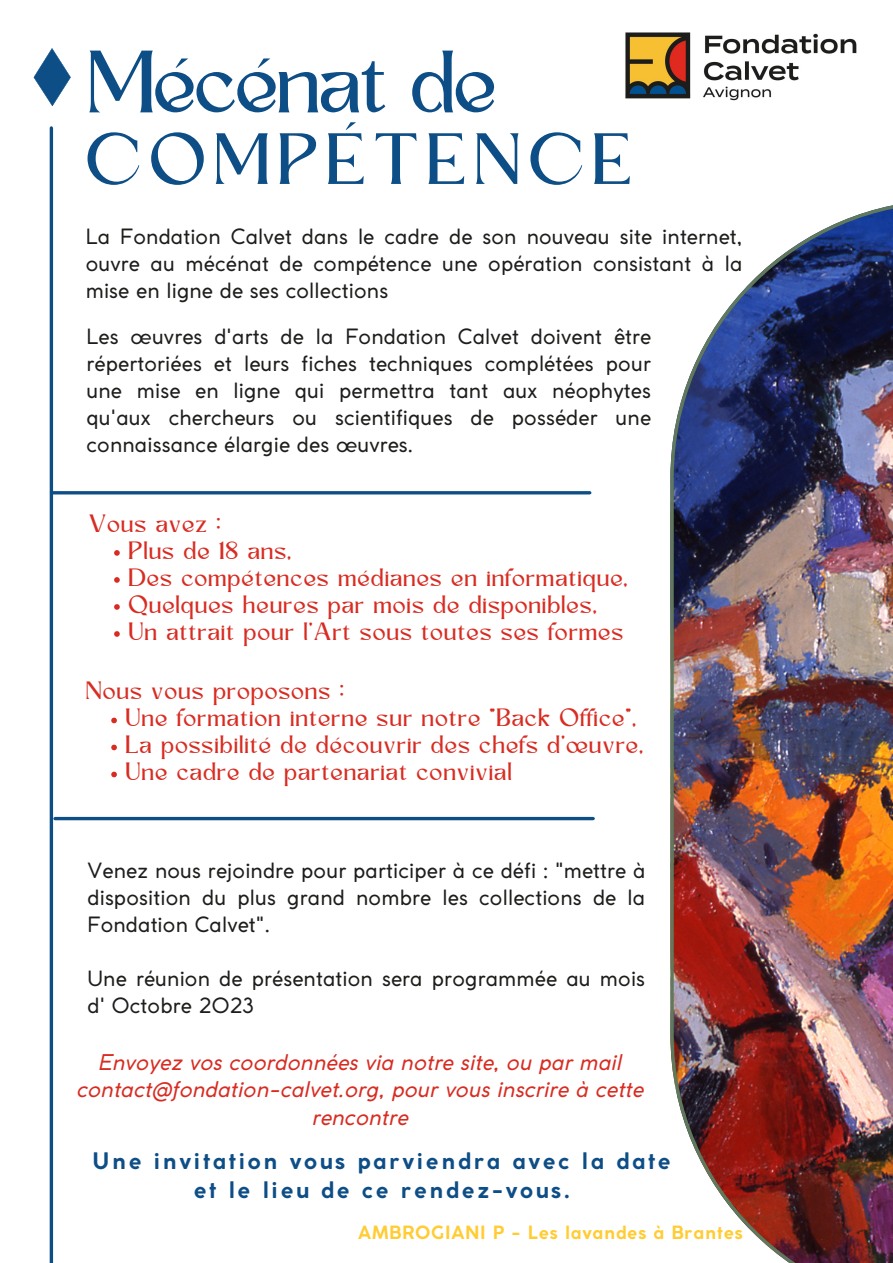
<style>
.page{position:relative;width:893px;height:1263px;background:#fff}
.page>*{position:absolute;margin:0;border:0;box-sizing:border-box;transform-origin:0 0}
.t1{font:82.35px "Kingred Serif";letter-spacing:-.05em;color:#0e4e87}
.t2{font:67.57px "Kingred Serif";letter-spacing:.095em;color:#0e4e87}
.t3{font:23.4px "Kingred Serif";letter-spacing:.015em;color:#d82c22}
.t4{font:700 22.5px/28.7px "Coco Gothic";letter-spacing:.115em;color:#0e4e87;text-align:center}
.t5{font:italic 21.38px/27.6px "Coco Gothic";letter-spacing:.005em;color:#d82c22;text-align:center}
.t6{font:20.85px/27px "Coco Gothic";letter-spacing:.005em;color:#1d1d1b;text-align:justify}
.t7{font:700 18px "Coco Gothic";letter-spacing:.04em;color:#fc3}
</style>
<div class="page">
<svg style="left:34px;top:48px;width:37px;height:58px"></svg>
<hr style="left:50px;top:128px;width:3px;height:1135px;background:#0e4e87">
<hr style="left:52px;top:491px;width:538px;height:3px;background:#0e4e87">
<hr style="left:55px;top:817px;width:538px;height:3px;background:#0e4e87">
<img style="left:670px;top:205px;width:223px;height:1058px">
<img style="left:625px;top:32px;width:232px;height:69px">
<svg style="left:114px;top:550px;width:6px;height:6px"></svg>
<svg style="left:114px;top:577px;width:6px;height:6px"></svg>
<svg style="left:114px;top:604px;width:6px;height:6px"></svg>
<svg style="left:114px;top:631px;width:6px;height:6px"></svg>
<svg style="left:111px;top:718px;width:6px;height:5px"></svg>
<svg style="left:111px;top:745px;width:6px;height:5px"></svg>
<svg style="left:111px;top:772px;width:6px;height:5px"></svg>
<p class="t1" style="left:89px;top:51px;width:413px">Mécénat de</p>
<p class="t2" style="left:88px;top:133px;width:549px">COMPÉTENCE</p>
<p class="t6" style="left:86px;top:225px;width:658px">La Fondation Calvet dans le cadre de son nouveau site internet, ouvre au mécénat de compétence une opération consistant à la mise en ligne de ses collections</p>
<p class="t6" style="left:86px;top:325px;width:566px">Les œuvres d'arts de la Fondation Calvet doivent être répertoriées et leurs fiches techniques complétées pour une mise en ligne qui permettra tant aux néophytes qu'aux chercheurs ou scientifiques de posséder une connaissance élargie des œuvres.</p>
<p class="t3" style="left:89px;top:514px;width:134px">Vous avez :</p>
<p class="t3" style="left:129px;top:541px;width:165px">Plus de 18 ans,</p>
<p class="t3" style="left:129px;top:568px;width:501px">Des compétences médianes en informatique,</p>
<p class="t3" style="left:129px;top:595px;width:470px">Quelques heures par mois de disponibles,</p>
<p class="t3" style="left:129px;top:622px;width:497px">Un attrait pour l'Art sous toutes ses formes</p>
<p class="t3" style="left:86px;top:681px;width:260px">Nous vous proposons :</p>
<p class="t3" style="left:126px;top:708px;width:513px">Une formation interne sur notre "Back Office",</p>
<p class="t3" style="left:126px;top:735px;width:520px">La possibilité de découvrir des chefs d'œuvre,</p>
<p class="t3" style="left:126px;top:762px;width:388px">Une cadre de partenariat convivial</p>
<p class="t6" style="left:88px;top:858px;width:559px">Venez nous rejoindre pour participer à ce défi : "mettre à disposition du plus grand nombre les collections de la Fondation Calvet".</p>
<p class="t6" style="left:88px;top:966px;width:559px">Une réunion de présentation sera programmée au mois d' Octobre 2023</p>
<p class="t5" style="left:76px;top:1050px;width:568px">Envoyez vos coordonnées via notre site, ou par mail contact@fondation-calvet.org, pour vous inscrire à cette rencontre</p>
<p class="t4" style="left:93px;top:1149px;width:580px">Une invitation vous parviendra avec la date et le lieu de ce rendez-vous.</p>
<p class="t7" style="left:358px;top:1225px;width:386px">AMBROGIANI P - Les lavandes à Brantes</p>
</div>
